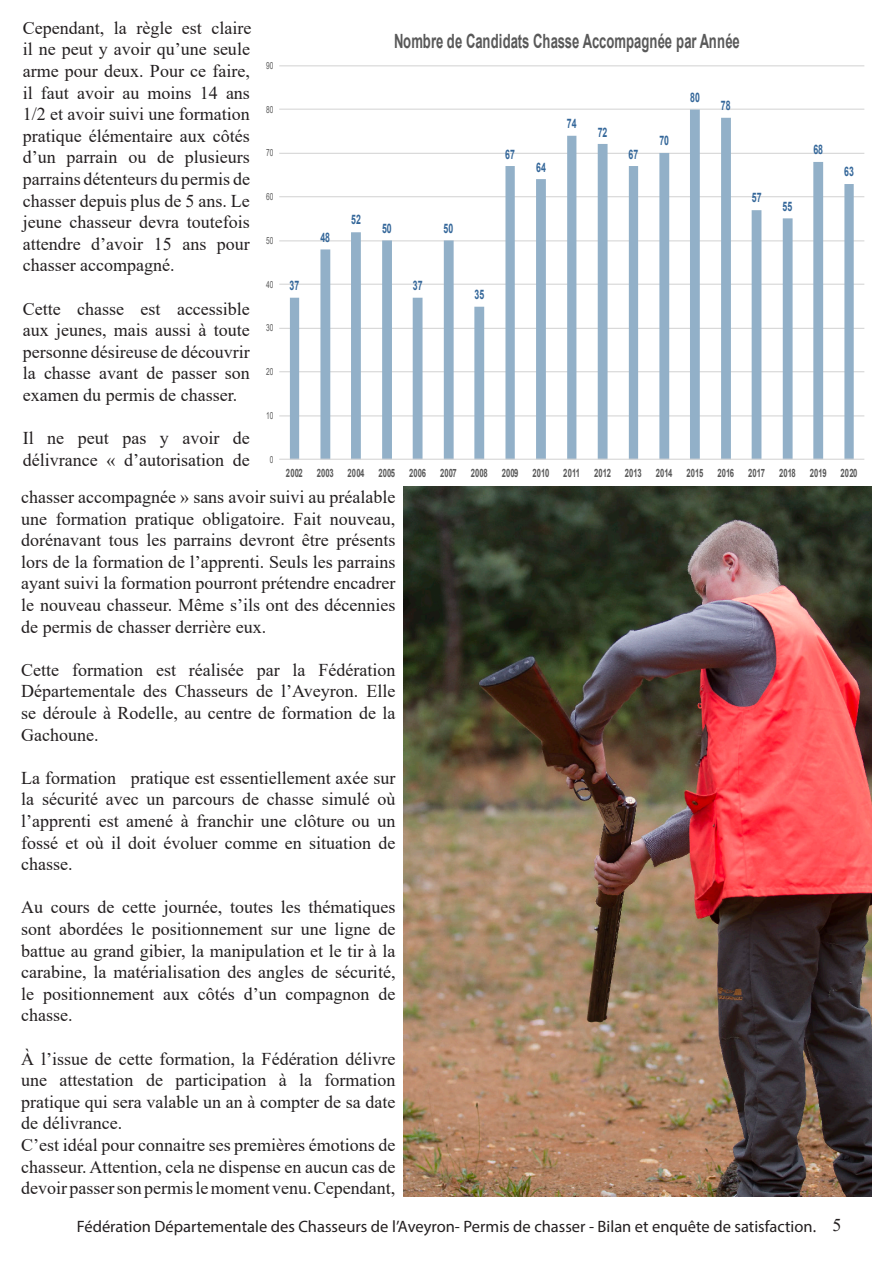
<style>
.page{position:relative;width:893px;height:1263px;background:#fff}
.page>*{position:absolute;margin:0;border:0;box-sizing:border-box;transform-origin:0 0}
.t1{font:700 19.65px "Arial";letter-spacing:-.015em;color:#595959;scale:.67 1}
.t2{font:18px/21.6px "Times New Roman";color:#231f20;text-align:justify}
.t3{font:16.5px "Myriad Pro";color:#231f20}
.t4{font:700 13.05px "Arial";letter-spacing:.005em;color:#369;scale:.67 1}
.t5{font:700 11.4px "Arial";letter-spacing:.015em;color:#595959;scale:.67 1}
.t6{font:9.75px "Arial";letter-spacing:.025em;color:#595959;scale:.67 1}
.s1{font-family:"Times New Roman";font-size:18px}
</style>
<div class="page">
<hr style="left:279px;top:416px;width:585px;height:1px;background:#d9d9d9">
<hr style="left:279px;top:371px;width:585px;height:1px;background:#d9d9d9">
<hr style="left:279px;top:328px;width:585px;height:1px;background:#d9d9d9">
<hr style="left:279px;top:284px;width:585px;height:1px;background:#d9d9d9">
<hr style="left:279px;top:241px;width:585px;height:1px;background:#d9d9d9">
<hr style="left:279px;top:196px;width:585px;height:1px;background:#d9d9d9">
<hr style="left:279px;top:153px;width:585px;height:1px;background:#d9d9d9">
<hr style="left:279px;top:109px;width:585px;height:1px;background:#d9d9d9">
<hr style="left:279px;top:65px;width:585px;height:1px;background:#d9d9d9">
<svg style="left:290px;top:110px;width:564px;height:349px"></svg>
<hr style="left:279px;top:459px;width:585px;height:1px;background:#d9d9d9">
<img style="left:403px;top:487px;width:469px;height:709px">
<p class="t2" style="left:23px;top:16px;width:230px">Cependant, la règle est claire il ne peut y avoir qu’une seule arme pour deux. Pour ce faire, il faut avoir au moins 14 ans 1/2 et avoir suivi une formation pratique élémentaire aux côtés d’un parrain ou de plusieurs parrains détenteurs du permis de chasser depuis plus de 5 ans. Le jeune chasseur devra toutefois attendre d’avoir 15 ans pour chasser accompagné.</p>
<p class="t2" style="left:23px;top:297px;width:229px">Cette chasse est accessible aux jeunes, mais aussi à toute personne désireuse de découvrir la chasse avant de passer son examen du permis de chasser.</p>
<p class="t2" style="left:23px;top:427px;width:229px">Il ne peut pas y avoir de délivrance « d’autorisation de</p>
<p class="t6" style="left:266px;top:59px;width:13px">90</p>
<p class="t6" style="left:266px;top:102px;width:13px">80</p>
<p class="t6" style="left:266px;top:146px;width:13px">70</p>
<p class="t6" style="left:266px;top:190px;width:13px">60</p>
<p class="t6" style="left:266px;top:234px;width:13px">50</p>
<p class="t6" style="left:266px;top:278px;width:13px">40</p>
<p class="t6" style="left:266px;top:321px;width:13px">30</p>
<p class="t6" style="left:266px;top:365px;width:13px">20</p>
<p class="t6" style="left:266px;top:409px;width:13px">10</p>
<p class="t4" style="left:290px;top:276px;width:16px">37</p>
<p class="t4" style="left:320px;top:228px;width:16px">48</p>
<p class="t4" style="left:351px;top:210px;width:16px">52</p>
<p class="t1" style="left:394px;top:27px;width:517px">Nombre de Candidats Chasse Accompagnée par Année</p>
<p class="t4" style="left:382px;top:219px;width:16px">50</p>
<p class="t4" style="left:444px;top:219px;width:16px">50</p>
<p class="t4" style="left:505px;top:145px;width:16px">67</p>
<p class="t4" style="left:536px;top:158px;width:16px">64</p>
<p class="t4" style="left:567px;top:114px;width:16px">74</p>
<p class="t4" style="left:598px;top:123px;width:16px">72</p>
<p class="t4" style="left:628px;top:145px;width:16px">67</p>
<p class="t4" style="left:659px;top:132px;width:16px">70</p>
<p class="t4" style="left:690px;top:88px;width:16px">80</p>
<p class="t4" style="left:721px;top:97px;width:16px">78</p>
<p class="t4" style="left:752px;top:189px;width:16px">57</p>
<p class="t4" style="left:413px;top:276px;width:16px">37</p>
<p class="t4" style="left:474px;top:285px;width:16px">35</p>
<p class="t4" style="left:783px;top:197px;width:16px">55</p>
<p class="t4" style="left:813px;top:140px;width:16px">68</p>
<p class="t4" style="left:844px;top:162px;width:16px">63</p>
<p class="t6" style="left:270px;top:453px;width:7px">0</p>
<p class="t5" style="left:286px;top:465px;width:854px">2002 2003 2004 2005 2006 2007 2008 2009 2010 2011 2012 2013 2014 2015 2016 2017 2018 2019 2020</p>
<p class="t2" style="left:21px;top:485px;width:376px">chasser accompagnée » sans avoir suivi au préalable une formation pratique obligatoire. Fait nouveau, dorénavant tous les parrains devront être présents lors de la formation de l’apprenti. Seuls les parrains ayant suivi la formation pourront prétendre encadrer le nouveau chasseur. Même s’ils ont des décennies de permis de chasser derrière eux.</p>
<p class="t2" style="left:21px;top:658px;width:376px">Cette formation est réalisée par la Fédération Départementale des Chasseurs de l’Aveyron. Elle se déroule à Rodelle, au centre de formation de la Gachoune.</p>
<p class="t2" style="left:21px;top:766px;width:376px">La formation pratique est essentiellement axée sur la sécurité avec un parcours de chasse simulé où l’apprenti est amené à franchir une clôture ou un fossé et où il doit évoluer comme en situation de chasse.</p>
<p class="t2" style="left:21px;top:896px;width:376px">Au cours de cette journée, toutes les thématiques sont abordées le positionnement sur une ligne de battue au grand gibier, la manipulation et le tir à la carabine, la matérialisation des angles de sécurité, le positionnement aux côtés d’un compagnon de chasse.</p>
<p class="t2" style="left:21px;top:1047px;width:376px;text-align:left">À l’issue de cette formation, la Fédération délivre une attestation de participation à la formation pratique qui sera valable un an à compter de sa date de délivrance.<br>C’est idéal pour connaitre ses premières émotions de chasseur. Attention, cela ne dispense en aucun cas de devoir passer son permis le moment venu. Cependant,</p>
<p class="t3" style="left:77px;top:1216px;width:766px">Fédération Départementale des Chasseurs de l’Aveyron- Permis de chasser - Bilan et enquête de satisfaction. <span class="s1">5</span></p>
</div>
